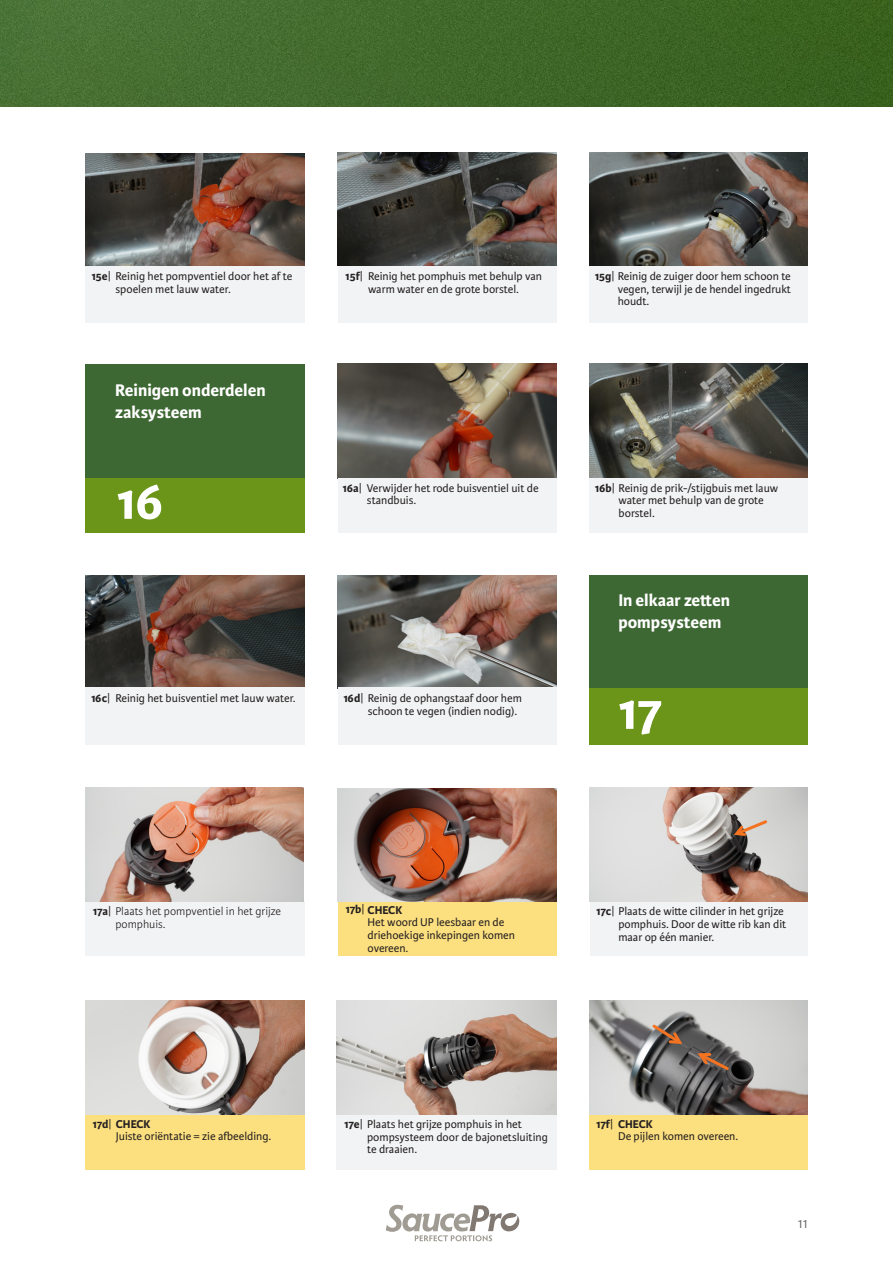
<style>
.page{position:relative;width:893px;height:1263px;background:#fff}
.page>*{position:absolute;margin:0;border:0;box-sizing:border-box;transform-origin:0 0}
.t1{font:700 54px "Karmina Sans";color:#fff}
.t2{font:700 18px/21.6px "Karmina Sans";color:#fff}
.t3{font:300 15px "Karmina Sans";color:#57585a}
.t4{font:12px/12.8px "Karmina Sans";color:#231f20}
.t5{font:300 12px/12.8px "Karmina Sans";color:#231f20}
.t6{font:700 12px "Karmina Sans";color:#231f20}
.s1{font-weight:700}
.s2{font-weight:400}
</style>
<div class="page">
<img style="left:0;top:0;width:893px;height:106px">
<svg style="left:386px;top:1205px;width:133px;height:36px"></svg>
<div style="left:85px;top:364px;width:219px;height:114px;background:#3e6833"></div>
<div style="left:85px;top:478px;width:219px;height:55px;background:#6b9519"></div>
<img style="left:338px;top:364px;width:218px;height:114px">
<div style="left:338px;top:478px;width:218px;height:55px;background:#f2f3f4"></div>
<img style="left:85px;top:575px;width:219px;height:113px">
<div style="left:85px;top:688px;width:219px;height:57px;background:#f2f3f4"></div>
<img style="left:590px;top:364px;width:218px;height:114px">
<div style="left:590px;top:478px;width:218px;height:55px;background:#f2f3f4"></div>
<img style="left:338px;top:575px;width:218px;height:113px">
<div style="left:338px;top:688px;width:218px;height:57px;background:#f2f3f4"></div>
<div style="left:590px;top:1114px;width:218px;height:56px;background:#fcdf7f"></div>
<img style="left:590px;top:1000px;width:218px;height:114px">
<img style="left:590px;top:153px;width:218px;height:113px">
<div style="left:590px;top:266px;width:218px;height:56px;background:#f2f3f4"></div>
<img style="left:85px;top:153px;width:219px;height:113px">
<div style="left:85px;top:266px;width:219px;height:56px;background:#f2f3f4"></div>
<img style="left:338px;top:153px;width:218px;height:113px">
<div style="left:338px;top:266px;width:218px;height:56px;background:#f2f3f4"></div>
<div style="left:85px;top:901px;width:219px;height:55px;background:#f2f3f4"></div>
<img style="left:85px;top:787px;width:219px;height:114px">
<div style="left:590px;top:575px;width:218px;height:114px;background:#3e6833"></div>
<div style="left:590px;top:688px;width:218px;height:57px;background:#6b9519"></div>
<div style="left:336px;top:1114px;width:220px;height:56px;background:#f2f3f4"></div>
<img style="left:336px;top:1000px;width:220px;height:114px">
<div style="left:338px;top:901px;width:218px;height:55px;background:#fcdf7f"></div>
<img style="left:338px;top:788px;width:218px;height:113px">
<div style="left:85px;top:1114px;width:219px;height:56px;background:#fcdf7f"></div>
<img style="left:85px;top:1000px;width:219px;height:114px">
<div style="left:590px;top:901px;width:218px;height:55px;background:#f2f3f4"></div>
<img style="left:590px;top:787px;width:218px;height:114px">
<svg style="left:731px;top:818px;width:39px;height:20px"></svg>
<svg style="left:650px;top:1022px;width:35px;height:24px"></svg>
<svg style="left:695px;top:1051px;width:36px;height:21px"></svg>
<p class="t4" style="left:116px;top:270px;width:178px;text-indent:-24px"><span class="s1">15e</span>| Reinig het pompventiel door het af te spoelen met lauw water.</p>
<p class="t4" style="left:345px;top:270px;width:198px;text-align:center"><span class="s1">15f</span>| Reinig het pomphuis met behulp van warm water en de grote borstel.</p>
<p class="t2" style="left:115px;top:380px;width:152px">Reinigen onderdelen zaksysteem</p>
<p class="t1" style="left:116px;top:470px;width:50px">16</p>
<p class="t4" style="left:367px;top:482px;width:173px;text-indent:-24px"><span class="s1">16a</span>| Verwijder het rode buisventiel uit de standbuis.</p>
<p class="t4" style="left:91px;top:692px;width:206px"><span class="s1">16c</span>| Reinig het buisventiel met lauw water.</p>
<p class="t4" style="left:368px;top:692px;width:156px;text-indent:-24px"><span class="s1">16d</span>| Reinig de ophangstaaf door hem schoon te vegen (indien nodig).</p>
<p class="t4" style="left:618px;top:270px;width:175px;text-align:justify;text-indent:-23px"><span class="s1">15g</span>| Reinig de zuiger door hem schoon te vegen, terwijl je de hendel ingedrukt houdt.</p>
<p class="t4" style="left:619px;top:482px;width:161px;text-indent:-24px"><span class="s1">16b</span>| Reinig de prik-/stijgbuis met lauw water met behulp van de grote borstel.</p>
<p class="t2" style="left:618px;top:590px;width:113px">In elkaar zetten</p>
<p class="t2" style="left:618px;top:611px;width:105px">pompsysteem</p>
<p class="t1" style="left:617px;top:680px;width:46px">17</p>
<p class="t5" style="left:115px;top:905px;width:167px;text-indent:-23px"><span class="s1">17a</span><span class="s2">|</span> Plaats het pompventiel in het grijze pomphuis.</p>
<p class="t6" style="left:345px;top:903px;width:58px">17b<span class="s2">|</span> CHECK</p>
<p class="t4" style="left:368px;top:916px;width:149px">Het woord UP leesbaar en de driehoekige inkepingen komen overeen.</p>
<p class="t4" style="left:618px;top:905px;width:169px;text-indent:-22px"><span class="s1">17c</span>| Plaats de witte cilinder in het grijze pomphuis. Door de witte rib kan dit maar op één manier.</p>
<p class="t6" style="left:92px;top:1117px;width:60px">17d<span class="s2">|</span> CHECK</p>
<p class="t4" style="left:116px;top:1130px;width:157px">Juiste oriëntatie = zie afbeelding.</p>
<p class="t4" style="left:367px;top:1118px;width:182px;text-indent:-23px"><span class="s1">17e</span>| Plaats het grijze pomphuis in het pompsysteem door de bajonetsluiting te draaien.</p>
<p class="t6" style="left:596px;top:1117px;width:58px">17f<span class="s2">|</span> CHECK</p>
<p class="t4" style="left:618px;top:1130px;width:122px">De pijlen komen overeen.</p>
<p class="t3" style="left:798px;top:1215px;width:12px">11</p>
</div>
